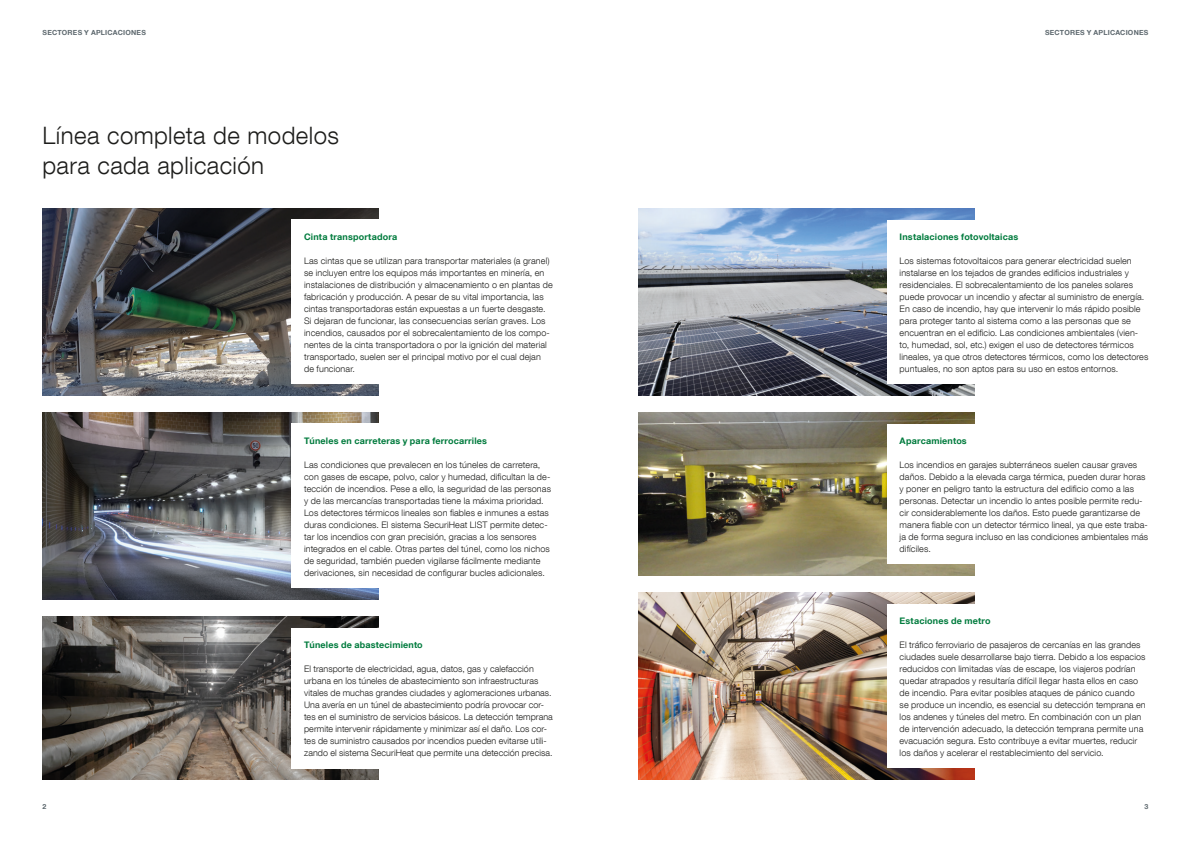
<style>
.page{position:relative;width:1191px;height:842px;background:#fff}
.page>*{position:absolute;margin:0;border:0;box-sizing:border-box;transform-origin:0 0}
.Titel{font:300 24px/30px "Helvetica Neue LT Com";letter-spacing:.015em;color:#1d1d1b}
.LT{font:300 9px/12px "Helvetica Neue LT Com";letter-spacing:.01em;color:#1d1d1b}
.UT{font:700 9px "Helvetica Neue LT Com";letter-spacing:.02em;color:#007b3d}
.t1{font:700 7px "Helvetica Neue LT Com";letter-spacing:.035em;color:#5d686e}
</style>
<div class="page">
<img style="left:43px;top:208px;width:335px;height:188px">
<img style="left:638px;top:592px;width:336px;height:188px">
<img style="left:43px;top:412px;width:335px;height:188px">
<img style="left:43px;top:616px;width:335px;height:164px">
<img style="left:638px;top:208px;width:336px;height:188px">
<img style="left:638px;top:412px;width:336px;height:164px">
<div style="left:291px;top:219px;width:262px;height:165px;background:#fff"></div>
<div style="left:291px;top:628px;width:262px;height:140px;background:#fff"></div>
<div style="left:887px;top:424px;width:261px;height:140px;background:#fff"></div>
<div style="left:887px;top:604px;width:261px;height:164px;background:#fff"></div>
<div style="left:291px;top:423px;width:262px;height:165px;background:#fff"></div>
<div style="left:887px;top:220px;width:261px;height:164px;background:#fff"></div>
<p class="t1" style="left:43px;top:28px;width:104px">Sectores y aplicaciones</p>
<p class="t1" style="left:1045px;top:28px;width:104px">Sectores y aplicaciones</p>
<p class="Titel" style="left:43px;top:119px;width:298px">Línea completa de modelos para cada aplicación</p>
<p class="UT" style="left:304px;top:231px;width:95px">Cinta transportadora</p>
<p class="LT" style="left:304px;top:254px;width:250px">Las cintas que se utilizan para transportar materiales (a granel) se incluyen entre los equipos más importantes en minería, en instalaciones de distribución y almacenamiento o en plantas de fabricación y producción. A pesar de su vital importancia, las cintas transportadoras están expuestas a un fuerte desgaste.<br>Si dejaran de funcionar, las consecuencias serían graves. Los incendios, causados por el sobrecalentamiento de los compo&shy;nentes de la cinta transportadora o por la ignición del material transportado, suelen ser el principal motivo por el cual dejan de funcionar.</p>
<p class="UT" style="left:304px;top:435px;width:184px">Túneles en carreteras y para ferrocarriles</p>
<p class="LT" style="left:304px;top:458px;width:248px">Las condiciones que prevalecen en los túneles de carretera, con gases de escape, polvo, calor y humedad, dificultan la de&shy;tección de incendios. Pese a ello, la seguridad de las personas y de las mercancías transportadas tiene la máxima prioridad.<br>Los detectores térmicos lineales son fiables e inmunes a estas duras condiciones. El sistema SecuriHeat LIST permite detec&shy;tar los incendios con gran precisión, gracias a los sensores integrados en el cable. Otras partes del túnel, como los nichos de seguridad, también pueden vigilarse fácilmente mediante derivaciones, sin necesidad de configurar bucles adicionales.</p>
<p class="UT" style="left:304px;top:639px;width:120px">Túneles de abastecimiento</p>
<p class="LT" style="left:304px;top:662px;width:250px">El transporte de electricidad, agua, datos, gas y calefacción urbana en los túneles de abastecimiento son infraestructuras vitales de muchas grandes ciudades y aglomeraciones urbanas.<br>Una avería en un túnel de abastecimiento podría provocar cor&shy;tes en el suministro de servicios básicos. La detección temprana permite intervenir rápidamente y minimizar así el daño. Los cor&shy;tes de suministro causados por incendios pueden evitarse utili&shy;zando el sistema SecuriHeat que permite una detección precisa.</p>
<p class="UT" style="left:899px;top:231px;width:120px">Instalaciones fotovoltaicas</p>
<p class="LT" style="left:899px;top:254px;width:250px">Los sistemas fotovoltaicos para generar electricidad suelen instalarse en los tejados de grandes edificios industriales y residenciales. El sobrecalentamiento de los paneles solares puede provocar un incendio y afectar al suministro de energía.<br>En caso de incendio, hay que intervenir lo más rápido posible para proteger tanto al sistema como a las personas que se encuentran en el edificio. Las condiciones ambientales (vien&shy;to, humedad, sol, etc.) exigen el uso de detectores térmicos lineales, ya que otros detectores térmicos, como los detectores puntuales, no son aptos para su uso en estos entornos.</p>
<p class="UT" style="left:899px;top:435px;width:69px">Aparcamientos</p>
<p class="LT" style="left:899px;top:458px;width:250px">Los incendios en garajes subterráneos suelen causar graves daños. Debido a la elevada carga térmica, pueden durar horas y poner en peligro tanto la estructura del edificio como a las personas. Detectar un incendio lo antes posible permite redu&shy;cir considerablemente los daños. Esto puede garantizarse de manera fiable con un detector térmico lineal, ya que este traba&shy;ja de forma segura incluso en las condiciones ambientales más difíciles.</p>
<p class="UT" style="left:899px;top:615px;width:92px">Estaciones de metro</p>
<p class="LT" style="left:899px;top:638px;width:248px">El tráfico ferroviario de pasajeros de cercanías en las grandes ciudades suele desarrollarse bajo tierra. Debido a los espacios reducidos con limitadas vías de escape, los viajeros podrían quedar atrapados y resultaría difícil llegar hasta ellos en caso de incendio. Para evitar posibles ataques de pánico cuando se produce un incendio, es esencial su detección temprana en los andenes y túneles del metro. En combinación con un plan de intervención adecuado, la detección temprana permite una evacuación segura. Esto contribuye a evitar muertes, reducir los daños y acelerar el restablecimiento del servicio.</p>
<p class="t1" style="left:43px;top:802px;width:5px">2</p>
<p class="t1" style="left:1144px;top:802px;width:5px">3</p>
</div>
